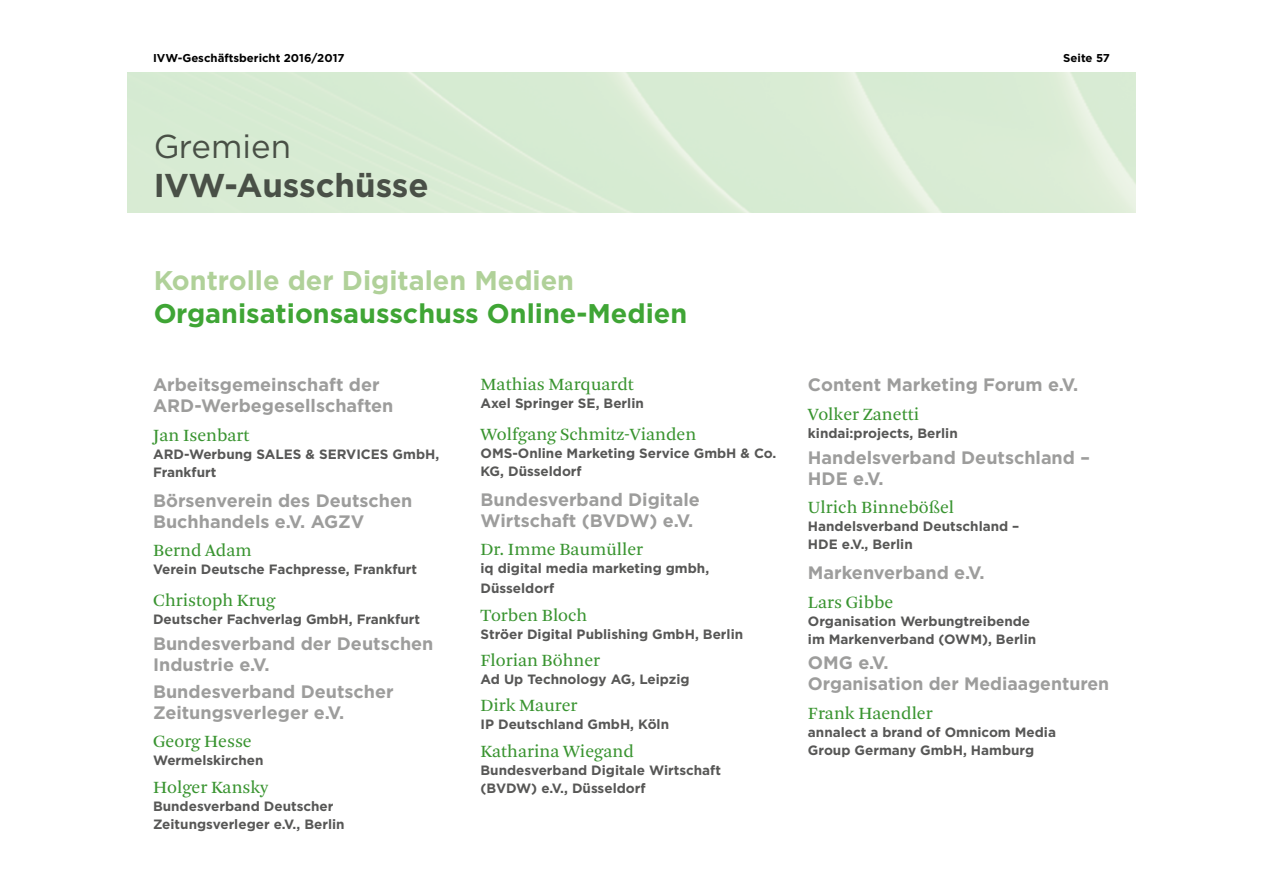
<style>
.page{position:relative;width:1263px;height:893px;background:#fff}
.page>*{position:absolute;margin:0;border:0;box-sizing:border-box;transform-origin:0 0}
.t1{font:700 33px "Gotham";color:#575756}
.t2{font:33px "Gotham";color:#575756}
.t3{font:700 27px "Gotham";color:#3fa535}
.t4{font:700 27px "Gotham";color:#b0d199}
.t5{font:700 18px/21px "Gotham";color:#9d9d9c}
.t6{font:18px "Arnhem Blond";color:#399430}
.t7{font:700 13.5px/18px "Gotham";color:#575756}
.t8{font:700 11.4px "Gotham";color:#000}
</style>
<div class="page">
<p class="t8" style="left:153px;top:50px;width:193px">IVW-Geschäftsbericht 2016/2017</p>
<p class="t8" style="left:1063px;top:50px;width:48px">Seite 57</p>
<h1 class="t2" style="left:153px;top:125px;width:139px">Gremien</h1>
<h1 class="t1" style="left:153px;top:163px;width:277px">IVW-Ausschüsse</h1>
<h2 class="t4" style="left:153px;top:263px;width:422px">Kontrolle der Digitalen Medien</h2>
<h2 class="t3" style="left:153px;top:296px;width:536px">Organisationsausschuss Online-Medien</h2>
<h3 class="t5" style="left:153px;top:374px;width:242px">Arbeitsgemeinschaft der<br>ARD-Werbegesellschaften</h3>
<h3 class="t6" style="left:153px;top:426px;width:98px">Jan Isenbart</h3>
<p class="t7" style="left:153px;top:445px;width:288px">ARD-Werbung SALES &amp; SERVICES GmbH,<br>Frankfurt</p>
<h3 class="t5" style="left:153px;top:490px;width:261px">Börsenverein des Deutschen<br>Buchhandels e.V. AGZV</h3>
<h3 class="t6" style="left:153px;top:541px;width:100px">Bernd Adam</h3>
<p class="t7" style="left:153px;top:561px;width:266px">Verein Deutsche Fachpresse, Frankfurt</p>
<h3 class="t6" style="left:153px;top:591px;width:124px">Christoph Krug</h3>
<p class="t7" style="left:153px;top:610px;width:268px">Deutscher Fachverlag GmbH, Frankfurt</p>
<h3 class="t5" style="left:153px;top:633px;width:282px">Bundesverband der Deutschen<br>Industrie e.V.</h3>
<h3 class="t5" style="left:153px;top:681px;width:242px">Bundesverband Deutscher<br>Zeitungsverleger e.V.</h3>
<h3 class="t6" style="left:153px;top:732px;width:100px">Georg Hesse</h3>
<p class="t7" style="left:153px;top:751px;width:112px">Wermelskirchen</p>
<h3 class="t6" style="left:153px;top:777px;width:116px">Holger Kansky</h3>
<p class="t7" style="left:153px;top:797px;width:193px">Bundesverband Deutscher<br>Zeitungsverleger e.V., Berlin</p>
<h3 class="t6" style="left:480px;top:375px;width:155px">Mathias Marquardt</h3>
<p class="t7" style="left:480px;top:394px;width:165px">Axel Springer SE, Berlin</p>
<h3 class="t6" style="left:480px;top:424px;width:217px">Wolfgang Schmitz-Vianden</h3>
<p class="t7" style="left:480px;top:444px;width:297px">OMS-Online Marketing Service GmbH &amp; Co.<br>KG, Düsseldorf</p>
<h3 class="t5" style="left:480px;top:489px;width:221px">Bundesverband Digitale<br>Wirtschaft (BVDW) e.V.</h3>
<h3 class="t6" style="left:480px;top:540px;width:164px">Dr. Imme Baumüller</h3>
<p class="t7" style="left:480px;top:558px;width:230px;line-height:19.8px">iq digital media marketing gmbh,<br>Düsseldorf</p>
<h3 class="t6" style="left:480px;top:605px;width:108px">Torben Bloch</h3>
<p class="t7" style="left:480px;top:625px;width:264px">Ströer Digital Publishing GmbH, Berlin</p>
<h3 class="t6" style="left:480px;top:650px;width:121px">Florian Böhner</h3>
<p class="t7" style="left:480px;top:670px;width:211px">Ad Up Technology AG, Leipzig</p>
<h3 class="t6" style="left:480px;top:696px;width:98px">Dirk Maurer</h3>
<p class="t7" style="left:480px;top:715px;width:190px">IP Deutschland GmbH, Köln</p>
<h3 class="t6" style="left:480px;top:741px;width:155px">Katharina Wiegand</h3>
<p class="t7" style="left:480px;top:761px;width:242px">Bundesverband Digitale Wirtschaft (BVDW) e.V., Düsseldorf</p>
<h3 class="t5" style="left:808px;top:374px;width:272px">Content Marketing Forum e.V.</h3>
<h3 class="t6" style="left:808px;top:405px;width:113px">Volker Zanetti</h3>
<p class="t7" style="left:808px;top:424px;width:151px">kindai:projects, Berlin</p>
<h3 class="t5" style="left:808px;top:447px;width:283px">Handelsverband Deutschland –<br>HDE e.V.</h3>
<h3 class="t6" style="left:808px;top:498px;width:148px">Ulrich Binnebößel</h3>
<p class="t7" style="left:808px;top:517px;width:213px">Handelsverband Deutschland –<br>HDE e.V., Berlin</p>
<h3 class="t5" style="left:808px;top:562px;width:178px">Markenverband e.V.</h3>
<h3 class="t6" style="left:808px;top:592px;width:87px">Lars Gibbe</h3>
<p class="t7" style="left:808px;top:612px;width:230px">Organisation Werbungtreibende im Markenverband (OWM), Berlin</p>
<h3 class="t5" style="left:808px;top:652px;width:303px">OMG e.V.<br>Organisation der Mediaagenturen</h3>
<h3 class="t6" style="left:808px;top:704px;width:126px">Frank Haendler</h3>
<p class="t7" style="left:808px;top:723px;width:250px">annalect a brand of Omnicom Media<br>Group Germany GmbH, Hamburg</p>
</div>
